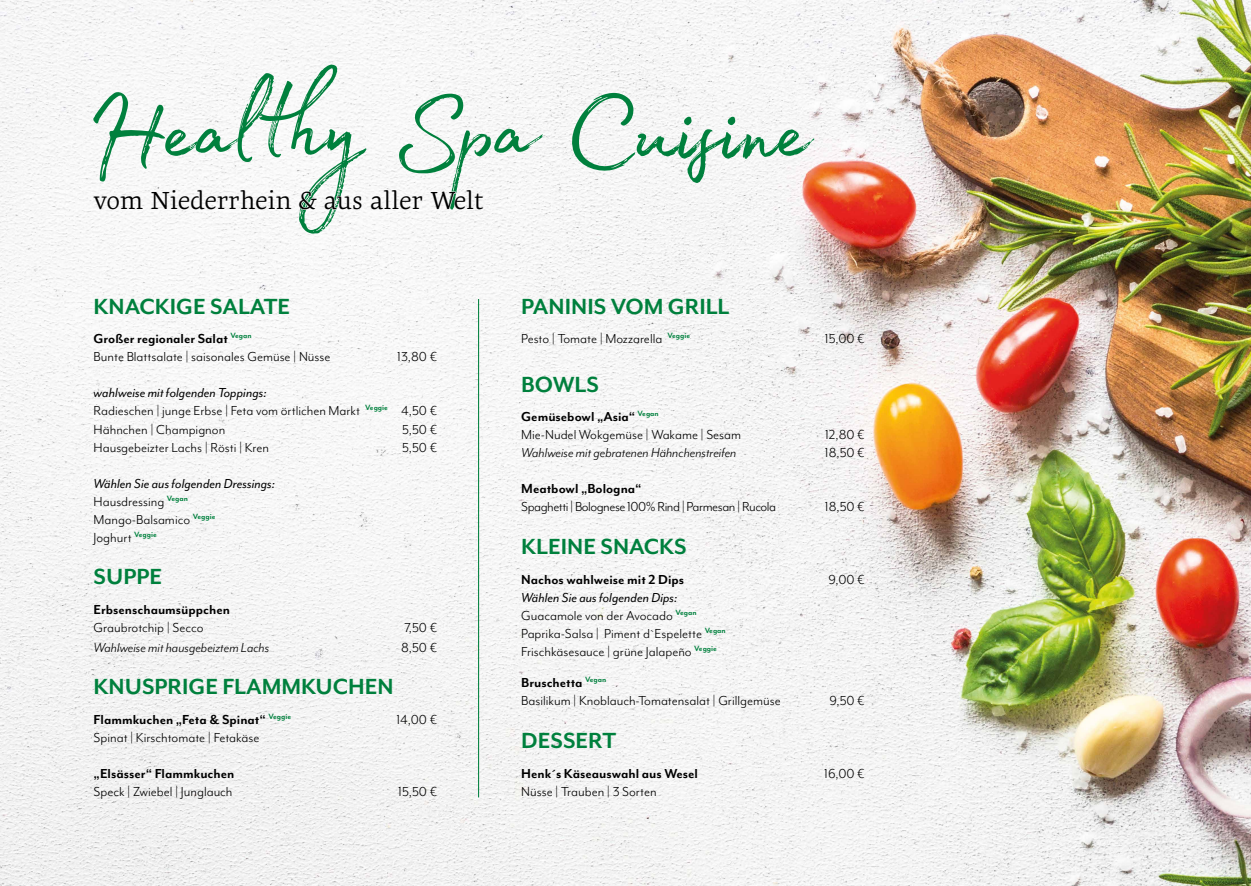
<style>
.page{position:relative;width:1251px;height:886px;background:#fff}
.page>*{position:absolute;margin:0;border:0;box-sizing:border-box;transform-origin:0 0}
.t1{font:128.12px "Madelyn";letter-spacing:-.025em;color:#00803d}
.t2{font:700 25.25px "Mr Eaves Mod OT";color:#00803d}
.t3{font:25.25px "Geneo Std";letter-spacing:.01em;color:#000}
.t4{font:15px/18px "Mr Eaves Mod OT";color:#000}
.t5{font:700 15px "Mr Eaves Mod OT";color:#000}
.t6{font:italic 15px "Mr Eaves Mod OT";color:#000}
.t7{font:15px "Mr Eaves Mod OT";letter-spacing:-.03em;color:#000}
.s1{color:#fff}
.s2{font-weight:700}
.s3{font-style:italic}
</style>
<div class="page">
<img style="left:0;top:0;width:1251px;height:886px">
<hr style="left:478px;top:299px;width:1px;height:498px;background:#00803d">
<h1 class="t1" style="left:87px;top:34px;width:726px">Healthy Spa Cuisine</h1>
<h2 class="t3" style="left:94px;top:185px;width:392px">vom Niederrhein <span class="s1">&amp; au</span>s aller <span class="s1">W</span>elt</h2>
<h2 class="t2" style="left:94px;top:292px;width:198px">KNACKIGE SALATE</h2>
<p class="t4" style="left:94px;top:330px;width:238px"><span class="s2">Großer regionaler Salat</span> <sup>Vegan<br></sup>Bunte Blattsalate | saisonales Gemüse | Nüsse</p>
<p class="t4" style="left:397px;top:348px;width:41px">13,80 €</p>
<p class="t4" style="left:94px;top:384px;width:345px"><span class="s3">wahlweise mit folgenden Toppings:<br></span>Radieschen | junge Erbse | Feta vom örtlichen Markt <sup>Veggie</sup> 4,50 €<br>Hähnchen | Champignon</p>
<p class="t4" style="left:402px;top:420px;width:37px">5,50 €</p>
<p class="t4" style="left:94px;top:438px;width:177px">Hausgebeizter Lachs | Rösti | Kren</p>
<p class="t4" style="left:402px;top:438px;width:37px">5,50 €</p>
<p class="t4" style="left:94px;top:474px;width:183px"><span class="s3">Wählen Sie aus folgenden Dressings:<br></span>Hausdressing <sup>Vegan<br></sup>Mango-Balsamico <sup>Veggie<br></sup>Joghurt <sup>Veggie</sup></p>
<h2 class="t2" style="left:94px;top:562px;width:70px">SUPPE</h2>
<p class="t5" style="left:94px;top:601px;width:138px">Erbsenschaumsüppchen</p>
<p class="t4" style="left:94px;top:618px;width:111px">Graubrotchip | Secco</p>
<p class="t4" style="left:404px;top:618px;width:34px">7,50 €</p>
<p class="t6" style="left:94px;top:639px;width:177px">Wahlweise mit hausgebeiztem Lachs</p>
<p class="t4" style="left:401px;top:638px;width:37px">8,50 €</p>
<h2 class="t2" style="left:94px;top:673px;width:302px">KNUSPRIGE FLAMMKUCHEN</h2>
<p class="t5" style="left:94px;top:711px;width:199px">Flammkuchen „Feta &amp; Spinat“ <sup>Veggie</sup></p>
<p class="t4" style="left:396px;top:710px;width:42px">14,00 €</p>
<p class="t4" style="left:94px;top:728px;width:167px">Spinat | Kirschtomate | Fetakäse</p>
<p class="t5" style="left:94px;top:765px;width:142px">„Elsässer“ Flammkuchen</p>
<p class="t4" style="left:94px;top:782px;width:140px">Speck | Zwiebel | Junglauch</p>
<p class="t4" style="left:398px;top:782px;width:40px">15,50 €</p>
<h2 class="t2" style="left:521px;top:292px;width:210px">PANINIS VOM GRILL</h2>
<p class="t4" style="left:521px;top:330px;width:170px">Pesto | Tomate | Mozzarella <sup>Veggie</sup></p>
<p class="t4" style="left:825px;top:330px;width:41px">15,00 €</p>
<h2 class="t2" style="left:521px;top:370px;width:79px">BOWLS</h2>
<p class="t4" style="left:521px;top:408px;width:221px"><span class="s2">Gemüsebowl „Asia“</span> <sup>Vegan<br></sup>Mie-Nudel Wokgemüse | Wakame | Sesam</p>
<p class="t4" style="left:825px;top:426px;width:41px">12,80 €</p>
<p class="t6" style="left:521px;top:445px;width:217px">Wahlweise mit gebratenen Hähnchenstreifen</p>
<p class="t4" style="left:825px;top:444px;width:41px">18,50 €</p>
<p class="t5" style="left:521px;top:480px;width:122px">Meatbowl „Bologna“</p>
<p class="t7" style="left:521px;top:499px;width:256px">Spaghetti | Bolognese 100% Rind | Parmesan | Rucola</p>
<p class="t4" style="left:825px;top:498px;width:41px">18,50 €</p>
<h2 class="t2" style="left:521px;top:532px;width:167px">KLEINE SNACKS</h2>
<p class="t5" style="left:521px;top:571px;width:164px">Nachos wahlweise mit 2 Dips</p>
<p class="t4" style="left:828px;top:570px;width:38px">9,00 €</p>
<p class="t4" style="left:521px;top:588px;width:206px"><span class="s3">Wählen Sie aus folgenden Dips:<br></span>Guacamole von der Avocado <sup>Vegan </sup>Paprika-Salsa | Piment d`Espelette <sup>Vegan </sup>Frischkäsesauce | grüne Jalapeño <sup>Veggie</sup></p>
<p class="t4" style="left:521px;top:674px;width:261px"><span class="s2">Bruschetta</span> <sup>Vegan<br></sup>Basilikum | Knoblauch-Tomatensalat | Grillgemüse</p>
<p class="t4" style="left:829px;top:692px;width:37px">9,50 €</p>
<h2 class="t2" style="left:521px;top:726px;width:96px">DESSERT</h2>
<p class="t5" style="left:521px;top:765px;width:178px">Henk´s Käseauswahl aus Wesel</p>
<p class="t4" style="left:824px;top:764px;width:42px">16,00 €</p>
<p class="t4" style="left:521px;top:782px;width:137px">Nüsse | Trauben | 3 Sorten</p>
</div>
